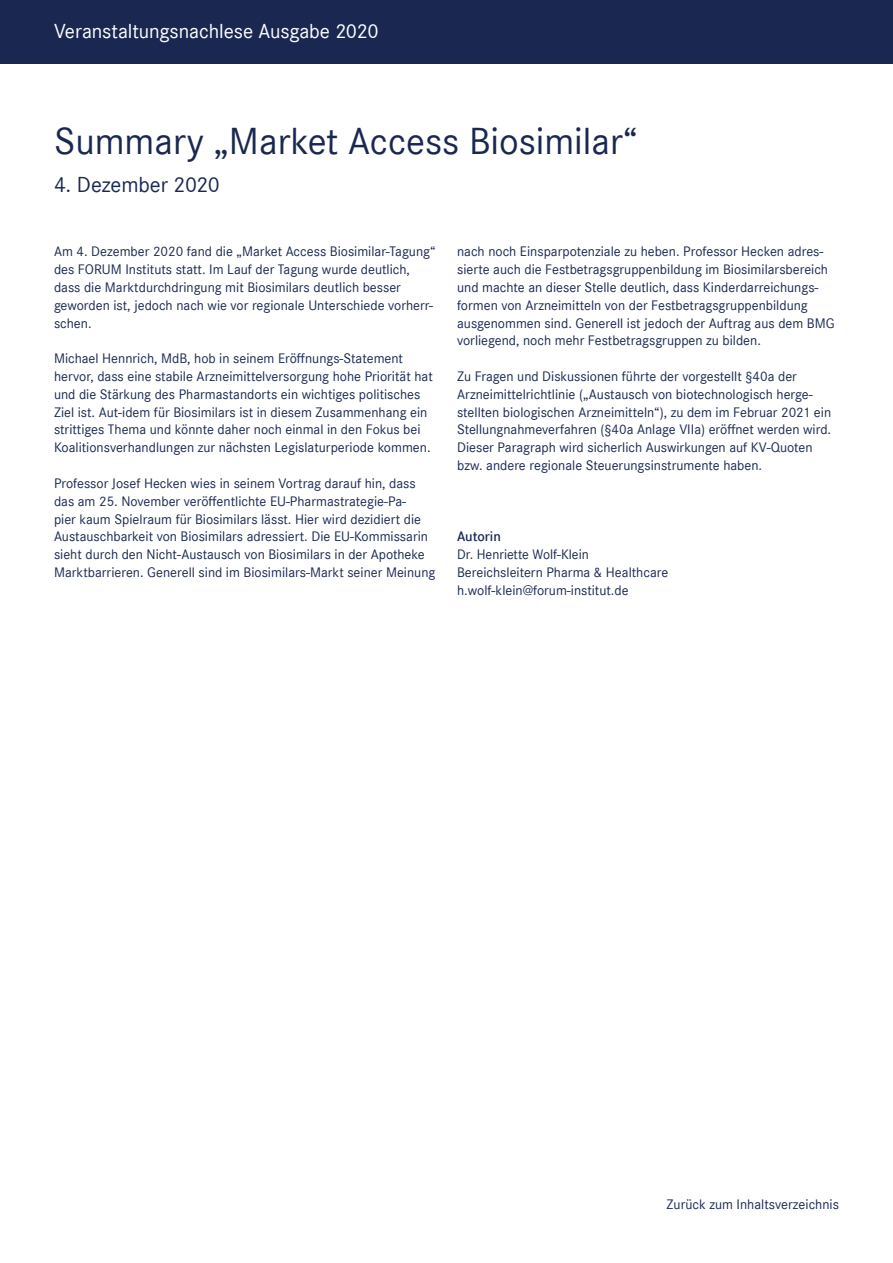
<style>
.page{position:relative;width:893px;height:1263px;background:#fff}
.page>*{position:absolute;margin:0;border:0;box-sizing:border-box;transform-origin:0 0}
.t1{font:39px "Corporate S";color:#1a2851}
.t2{font:22.5px "Corporate S";letter-spacing:-.005em;color:#1a2851}
.t3{font:21px "Corporate S";letter-spacing:-.005em;color:#fff}
.t4{font:14.25px/17.9px "Corporate S";color:#1a2851}
.t5{font:600 14.25px "Corporate S";color:#1a2851}
</style>
<div class="page">
<div style="left:0;top:0;width:893px;height:64px;background:#1a2851"></div>
<h3 class="t3" style="left:54px;top:19px;width:326px">Veranstaltungsnachlese Ausgabe 2020</h3>
<h1 class="t1" style="left:54px;top:118px;width:585px">Summary „Market Access Biosimilar“</h1>
<h2 class="t2" style="left:54px;top:171px;width:167px">4. Dezember 2020</h2>
<p class="t4" style="left:54px;top:243px;width:383px">Am 4. Dezember 2020 fand die „Market Access Biosimilar-Tagung“ des FORUM Instituts statt. Im Lauf der Tagung wurde deutlich, dass die Marktdurchdringung mit Biosimilars deutlich besser geworden ist, jedoch nach wie vor regionale Unterschiede vorherr&shy;schen.</p>
<p class="t4" style="left:54px;top:350px;width:380px">Michael Hennrich, MdB, hob in seinem Eröffnungs-Statement hervor, dass eine stabile Arzneimittelversorgung hohe Priorität hat und die Stärkung des Pharmastandorts ein wichtiges politisches Ziel ist. Aut-idem für Biosimilars ist in diesem Zusammenhang ein strittiges Thema und könnte daher noch einmal in den Fokus bei Koalitionsverhandlungen zur nächsten Legislaturperiode kommen.</p>
<p class="t4" style="left:54px;top:474px;width:383px">Professor Josef Hecken wies in seinem Vortrag darauf hin, dass das am 25. November veröffentlichte EU-Pharmastrategie-Pa-<br>pier kaum Spielraum für Biosimilars lässt. Hier wird dezidiert die Austauschbarkeit von Biosimilars adressiert. Die EU-Kommissarin sieht durch den Nicht-Austausch von Biosimilars in der Apotheke Marktbarrieren. Generell sind im Biosimilars-Markt seiner Meinung</p>
<p class="t4" style="left:457px;top:243px;width:379px">nach noch Einsparpotenziale zu heben. Professor Hecken adres&shy;sierte auch die Festbetragsgruppenbildung im Biosimilarsbereich und machte an dieser Stelle deutlich, dass Kinderdarreichungs&shy;formen von Arzneimitteln von der Festbetragsgruppenbildung ausgenommen sind. Generell ist jedoch der Auftrag aus dem BMG vorliegend, noch mehr Festbetragsgruppen zu bilden.</p>
<p class="t4" style="left:457px;top:367px;width:376px">Zu Fragen und Diskussionen führte der vorgestellt §40a der Arzneimittelrichtlinie („Austausch von biotechnologisch herge&shy;stellten biologischen Arzneimitteln“), zu dem im Februar 2021 ein Stellungnahmeverfahren (§40a Anlage VIIa) eröffnet werden wird.<br>Dieser Paragraph wird sicherlich Auswirkungen auf KV-Quoten bzw. andere regionale Steuerungsinstrumente haben.</p>
<p class="t5" style="left:457px;top:528px;width:45px">Autorin</p>
<p class="t4" style="left:457px;top:546px;width:213px">Dr. Henriette Wolf-Klein<br>Bereichsleitern Pharma &amp; Healthcare h.wolf-klein@forum-institut.de</p>
<p class="t4" style="left:667px;top:1195px;width:174px">Zurück zum Inhaltsverzeichnis</p>
</div>
